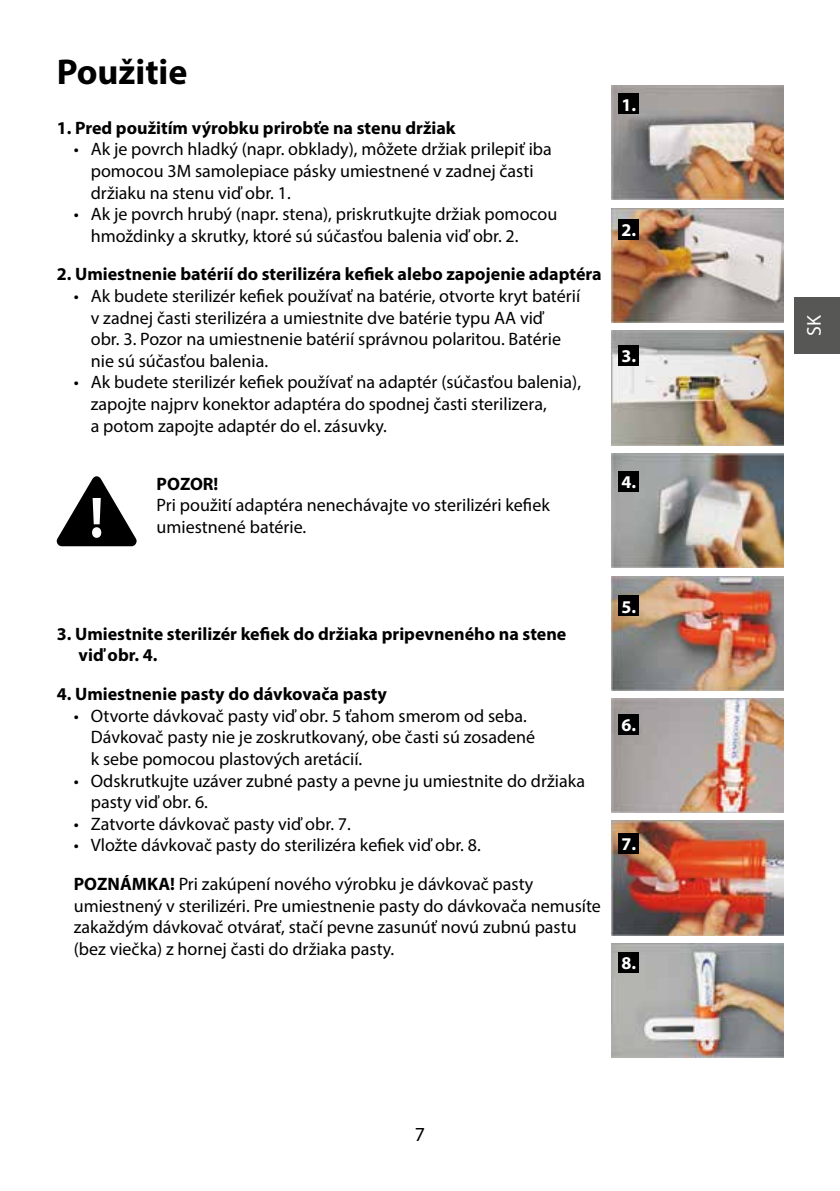
<style>
.page{position:relative;width:840px;height:1191px;background:#fff}
.page>*{position:absolute;margin:0;border:0;box-sizing:border-box;transform-origin:0 0}
.t1{font:700 36px "Myriad Pro";color:#000}
.t2{font:20px "Myriad Pro";color:#fff}
.t3{font:20px "Myriad Pro";color:#000}
.t4{font:18px/21.6px "Myriad Pro";color:#000}
.t5{font:700 18px/21.6px "Myriad Pro";color:#000}
.t6{font:700 18px "Myriad Pro";color:#fff}
.s1{font-weight:700}
</style>
<div class="page">
<div style="left:794px;top:297px;width:45px;height:57px;background:#575756"></div>
<img style="left:611px;top:86px;width:171px;height:114px">
<div style="left:618px;top:93px;width:21px;height:21px;background:#000"></div>
<img style="left:611px;top:208px;width:171px;height:114px">
<div style="left:618px;top:219px;width:21px;height:21px;background:#000"></div>
<img style="left:611px;top:331px;width:171px;height:114px">
<div style="left:618px;top:345px;width:21px;height:20px;background:#000"></div>
<img style="left:611px;top:453px;width:171px;height:115px">
<div style="left:618px;top:471px;width:21px;height:20px;background:#000"></div>
<img style="left:611px;top:576px;width:171px;height:114px">
<div style="left:618px;top:595px;width:21px;height:21px;background:#000"></div>
<img style="left:611px;top:699px;width:171px;height:113px">
<div style="left:618px;top:714px;width:21px;height:20px;background:#000"></div>
<img style="left:611px;top:821px;width:171px;height:114px">
<div style="left:618px;top:833px;width:21px;height:20px;background:#000"></div>
<img style="left:611px;top:943px;width:171px;height:114px">
<div style="left:618px;top:952px;width:21px;height:21px;background:#000"></div>
<svg style="left:57px;top:476px;width:79px;height:70px"></svg>
<h1 class="t1" style="left:57px;top:48px;width:132px">Použitie</h1>
<p class="t5" style="left:57px;top:116px;width:400px">1. Pred použitím výrobku prirobťe na stenu držiak</p>
<p class="t4" style="left:91px;top:138px;width:462px;text-indent:-17px">• Ak je povrch hladký (napr. obklady), môžete držiak prilepiť iba pomocou 3M samolepiace pásky umiestnené v zadnej časti držiaku na stenu viď obr. 1.</p>
<p class="t4" style="left:91px;top:203px;width:468px;text-indent:-17px">• Ak je povrch hrubý (napr. stena), priskrutkujte držiak pomocou hmoždinky a skrutky, ktoré sú súčasťou balenia viď obr. 2.</p>
<p class="t5" style="left:57px;top:263px;width:546px">2. Umiestnenie batérií do sterilizéra kefiek alebo zapojenie adaptéra</p>
<p class="t4" style="left:91px;top:285px;width:490px;text-indent:-17px">• Ak budete sterilizér kefiek používať na batérie, otvorte kryt batérií v zadnej časti sterilizéra a umiestnite dve batérie typu AA viď<br>obr. 3. Pozor na umiestnenie batérií správnou polaritou. Batérie nie sú súčasťou balenia.</p>
<p class="t4" style="left:91px;top:371px;width:491px;text-indent:-17px">• Ak budete sterilizér kefiek používať na adaptér (súčasťou balenia), zapojte najprv konektor adaptéra do spodnej časti sterilizera,<br>a potom zapojte adaptér do el. zásuvky.</p>
<p class="t5" style="left:156px;top:472px;width:63px">POZOR!</p>
<p class="t4" style="left:156px;top:494px;width:394px">Pri použití adaptéra nenechávajte vo sterilizéri kefiek umiestnené batérie.</p>
<p class="t6" style="left:621px;top:93px;width:16px">1.</p>
<p class="t6" style="left:621px;top:218px;width:16px">2.</p>
<p class="t6" style="left:621px;top:344px;width:16px">3.</p>
<p class="t6" style="left:621px;top:470px;width:16px">4.</p>
<p class="t5" style="left:79px;top:622px;width:489px;text-indent:-22px">3. Umiestnite sterilizér kefiek do držiaka pripevneného na stene viď obr. 4.</p>
<p class="t5" style="left:57px;top:682px;width:331px">4. Umiestnenie pasty do dávkovača pasty</p>
<p class="t4" style="left:91px;top:704px;width:445px;text-indent:-17px">• Otvorte dávkovač pasty viď obr. 5 ťahom smerom od seba.<br>Dávkovač pasty nie je zoskrutkovaný, obe časti sú zosadené k sebe pomocou plastových aretácií.</p>
<p class="t4" style="left:91px;top:769px;width:495px;text-indent:-17px">• Odskrutkujte uzáver zubné pasty a pevne ju umiestnite do držiaka pasty viď obr. 6.</p>
<p class="t4" style="left:74px;top:812px;width:278px">• Zatvorte dávkovač pasty viď obr. 7.</p>
<p class="t4" style="left:74px;top:825px;width:461px;line-height:38.6px">• Vložte dávkovač pasty do sterilizéra kefiek viď obr. 8.<br><span class="s1">POZNÁMKA!</span> Pri zakúpení nového výrobku je dávkovač pasty</p>
<p class="t4" style="left:74px;top:894px;width:528px">umiestnený v sterilizéri. Pre umiestnenie pasty do dávkovača nemusíte zakaždým dávkovač otvárať, stačí pevne zasunúť novú zubnú pastu (bez viečka) z hornej časti do držiaka pasty.</p>
<p class="t6" style="left:621px;top:595px;width:16px">5.</p>
<p class="t6" style="left:621px;top:713px;width:16px">6.</p>
<p class="t6" style="left:621px;top:832px;width:16px">7.</p>
<p class="t6" style="left:621px;top:951px;width:16px">8.</p>
<p class="t3" style="left:414px;top:1122px;width:12px">7</p>
<p class="t2" style="left:801px;top:336px;width:22px;rotate:-90deg">SK</p>
</div>
